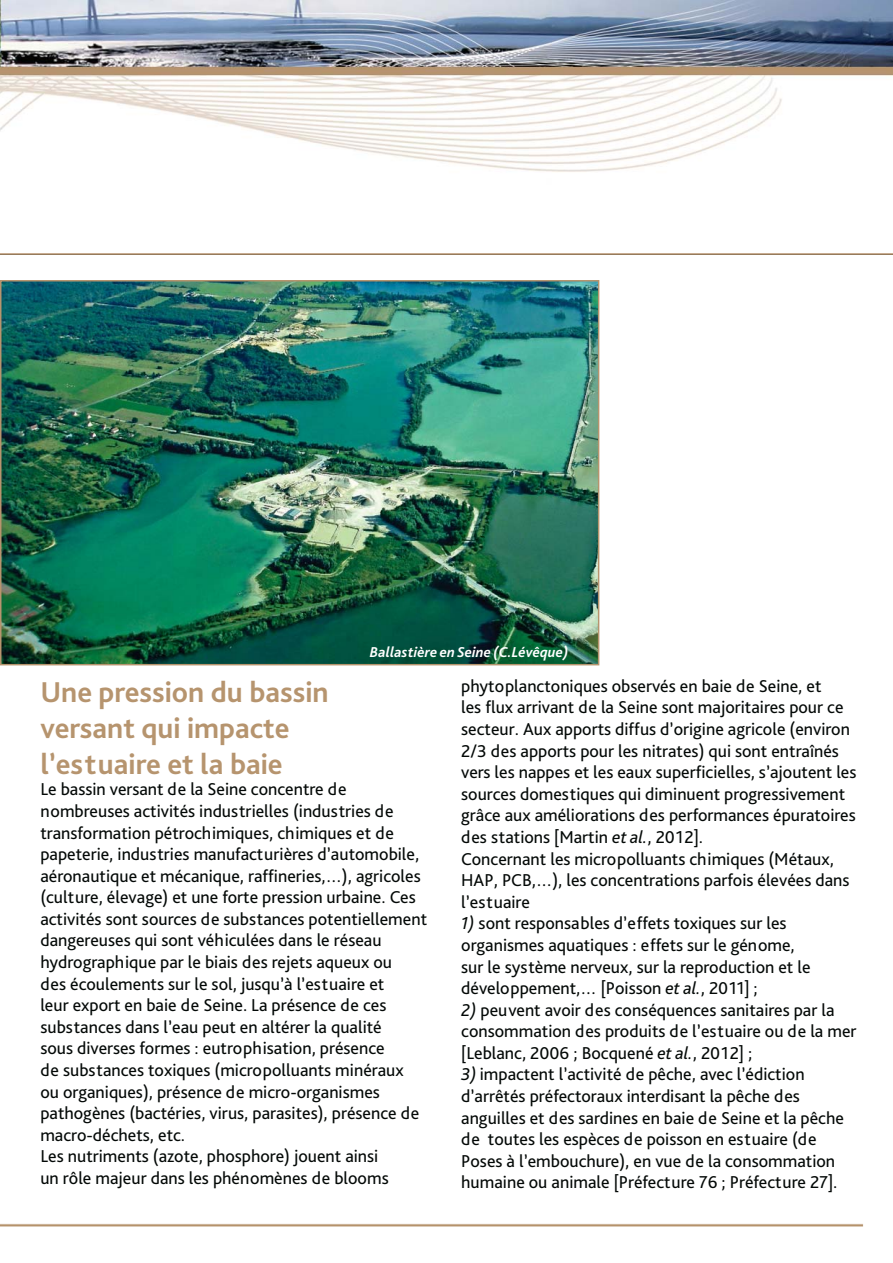
<style>
.page{position:relative;width:893px;height:1263px;background:#fff}
.page>*{position:absolute;margin:0;border:0;box-sizing:border-box;transform-origin:0 0}
.t1{font:700 30px/36px "Bliss Pro";color:#b6946e}
.t2{font:18px/21.6px "Bliss Pro";color:#030806}
.t3{font:italic 700 15px "Bliss Pro";color:#fff}
.s1{font-style:italic}
</style>
<div class="page">
<img style="left:0;top:1223px;width:864px;height:4px">
<img style="left:0;top:0;width:893px;height:255px">
<img style="left:3px;top:283px;width:593px;height:379px">
<div style="left:0;top:280px;width:599px;height:385px;border:2px solid #b6946e"></div>
<p class="t3" style="left:370px;top:647px;width:200px">Ballastière en Seine (C.Lévêque)</p>
<p class="t1" style="left:40px;top:677px;width:290px">Une pression du bassin versant qui impacte l’estuaire et la baie</p>
<p class="t2" style="left:40px;top:780px;width:388px">Le bassin versant de la Seine concentre de nombreuses activités industrielles (industries de transformation pétrochimiques, chimiques et de papeterie, industries manufacturières d’automobile, aéronautique et mécanique, raffineries,…), agricoles (culture, élevage) et une forte pression urbaine. Ces activités sont sources de substances potentiellement dangereuses qui sont véhiculées dans le réseau hydrographique par le biais des rejets aqueux ou<br>des écoulements sur le sol, jusqu’à l’estuaire et<br>leur export en baie de Seine. La présence de ces substances dans l’eau peut en altérer la qualité<br>sous diverses formes : eutrophisation, présence<br>de substances toxiques (micropolluants minéraux<br>ou organiques), présence de micro-organismes pathogènes (bactéries, virus, parasites), présence de macro-déchets, etc.<br>Les nutriments (azote, phosphore) jouent ainsi<br>un rôle majeur dans les phénomènes de blooms</p>
<p class="t2" style="left:461px;top:677px;width:397px">phytoplanctoniques observés en baie de Seine, et<br>les flux arrivant de la Seine sont majoritaires pour ce secteur. Aux apports diffus d’origine agricole (environ 2/3 des apports pour les nitrates) qui sont entraînés vers les nappes et les eaux superficielles, s’ajoutent les sources domestiques qui diminuent progressivement grâce aux améliorations des performances épuratoires des stations [Martin <span class="s1">et al.</span>, 2012].<br>Concernant les micropolluants chimiques (Métaux, HAP, PCB,…), les concentrations parfois élevées dans l’estuaire</p>
<p class="t2" style="left:461px;top:914px;width:351px"><span class="s1">1)</span> sont responsables d’effets toxiques sur les organismes aquatiques : effets sur le génome, sur le système nerveux, sur la reproduction et le développement,… [Poisson <span class="s1">et al.</span>, 2011] ;</p>
<p class="t2" style="left:461px;top:1001px;width:397px"><span class="s1">2)</span> peuvent avoir des conséquences sanitaires par la consommation des produits de l’estuaire ou de la mer [Leblanc, 2006 ; Bocquené <span class="s1">et al.</span>, 2012] ;</p>
<p class="t2" style="left:461px;top:1065px;width:384px"><span class="s1">3)</span> impactent l’activité de pêche, avec l’édiction d’arrêtés préfectoraux interdisant la pêche des anguilles et des sardines en baie de Seine et la pêche de toutes les espèces de poisson en estuaire (de Poses à l’embouchure), en vue de la consommation humaine ou animale [Préfecture 76 ; Préfecture 27].</p>
</div>
